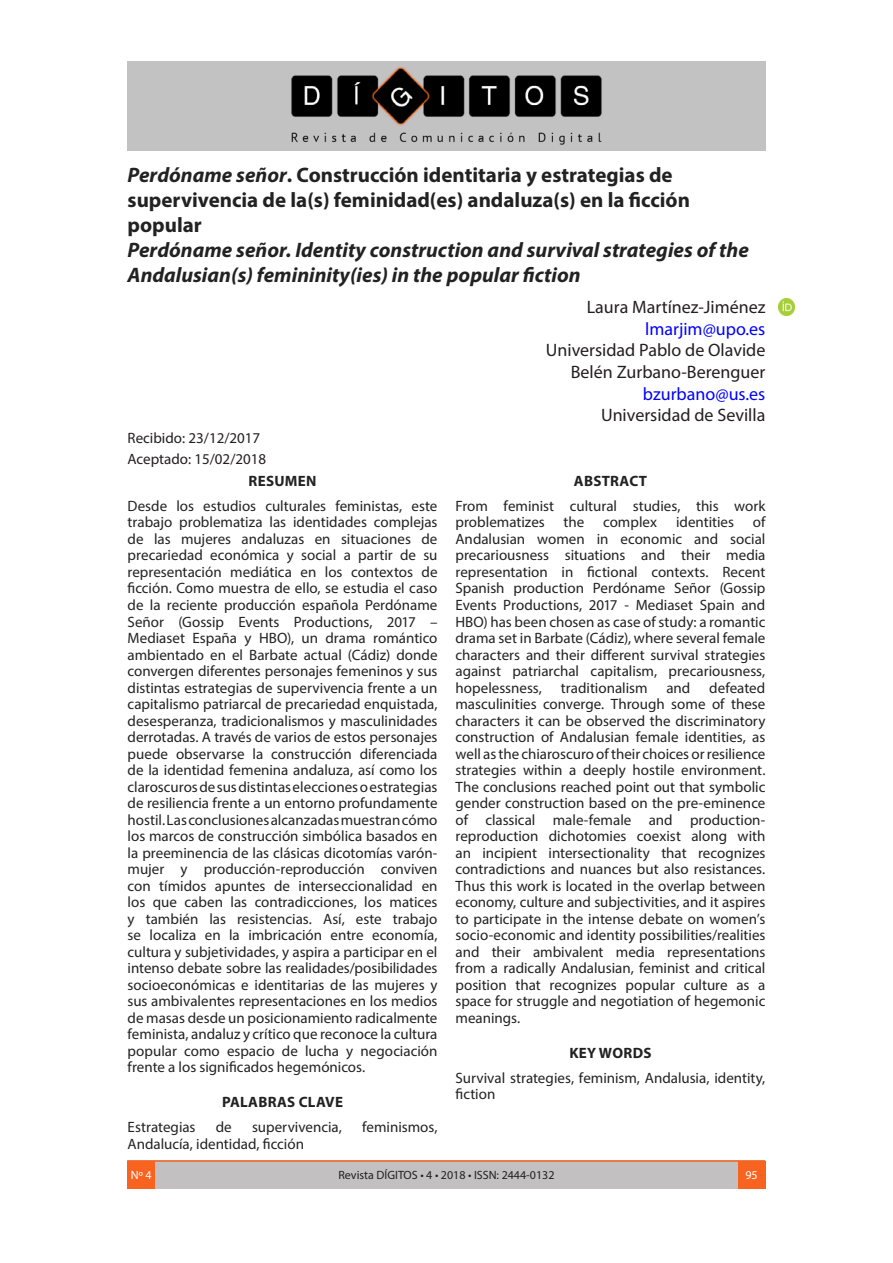
<style>
.page{position:relative;width:893px;height:1263px;background:#fff}
.page>*{position:absolute;margin:0;border:0;box-sizing:border-box;transform-origin:0 0}
.t1{font:700 21px/25.2px "Myriad Pro";color:#222}
.t2{font:italic 700 21px/25.2px "Myriad Pro";color:#222}
.t3{font:18px/21.6px "Myriad Pro";color:#231f20;text-align:right}
.t4{font:18px "Myriad Pro";color:#00f}
.t5{font:15px/16.5px "Myriad Pro";color:#222;text-align:justify}
.t6{font:15px/21.6px "Myriad Pro";color:#231f20}
.t7{font:700 15px "Myriad Pro";letter-spacing:.02em;color:#222}
.t8{font:12px "Myriad Pro";color:#231f20}
.t9{font:12px "Myriad Pro";color:#fff}
.s1{font-style:italic}
</style>
<div class="page">
<div style="left:128px;top:1160px;width:637px;height:29px;background:#c2c0c1"></div>
<hr style="left:128px;top:1160px;width:637px;height:2px;background:#f86420">
<img style="left:128px;top:62px;width:637px;height:89px">
<div style="left:738px;top:1161px;width:27px;height:27px;background:#f86420"></div>
<div style="left:128px;top:1161px;width:27px;height:27px;background:#f86420"></div>
<img style="left:778px;top:299px;width:17px;height:16px">
<h1 class="t1" style="left:128px;top:161px;width:564px"><span class="s1">Perdóname señor</span>. Construcción identitaria y estrategias de supervivencia de la(s) feminidad(es) andaluza(s) en la ficción popular</h1>
<h1 class="t2" style="left:128px;top:237px;width:623px">Perdóname señor. Identity construction and survival strategies of the<br>Andalusian(s) femininity(ies) in the popular fiction</h1>
<p class="t3" style="left:587px;top:296px;width:180px">Laura Martínez-Jiménez</p>
<p class="t4" style="left:645px;top:318px;width:122px">lmarjim@upo.es</p>
<p class="t3" style="left:546px;top:339px;width:221px">Universidad Pablo de Olavide<br>Belén Zurbano-Berenguer</p>
<p class="t4" style="left:643px;top:382px;width:124px">bzurbano@us.es</p>
<p class="t3" style="left:601px;top:404px;width:166px">Universidad de Sevilla</p>
<p class="t6" style="left:128px;top:427px;width:140px">Recibido: 23/12/2017<br>Aceptado: 15/02/2018</p>
<p class="t7" style="left:248px;top:471px;width:70px">RESUMEN</p>
<p class="t5" style="left:128px;top:497px;width:311px">Desde los estudios culturales feministas, este trabajo problematiza las identidades complejas de las mujeres andaluzas en situaciones de precariedad económica y social a partir de su representación mediática en los contextos de ficción. Como muestra de ello, se estudia el caso de la reciente producción española Perdóname Señor (Gossip Events Productions, 2017 – Mediaset España y HBO), un drama romántico ambientado en el Barbate actual (Cádiz) donde convergen diferentes personajes femeninos y sus distintas estrategias de supervivencia frente a un capitalismo patriarcal de precariedad enquistada, desesperanza, tradicionalismos y masculinidades derrotadas. A través de varios de estos personajes puede observarse la construcción diferenciada de la identidad femenina andaluza, así como los claroscuros de sus distintas elecciones o estrategias de resiliencia frente a un entorno profundamente hostil. Las conclusiones alcanzadas muestran cómo los marcos de construcción simbólica basados en la preeminencia de las clásicas dicotomías varón&shy;mujer y producción-reproducción conviven con tímidos apuntes de interseccionalidad en los que caben las contradicciones, los matices y también las resistencias. Así, este trabajo se localiza en la imbricación entre economía, cultura y subjetividades, y aspira a participar en el intenso debate sobre las realidades/posibilidades socioeconómicas e identitarias de las mujeres y sus ambivalentes representaciones en los medios de masas desde un posicionamiento radicalmente feminista, andaluz y crítico que reconoce la cultura popular como espacio de lucha y negociación frente a los significados hegemónicos.</p>
<p class="t7" style="left:222px;top:1092px;width:123px">PALABRAS CLAVE</p>
<p class="t5" style="left:128px;top:1118px;width:69px">Estrategias</p>
<p class="t5" style="left:216px;top:1118px;width:18px">de</p>
<p class="t5" style="left:252px;top:1118px;width:91px">supervivencia,</p>
<p class="t5" style="left:362px;top:1118px;width:77px">feminismos,</p>
<p class="t5" style="left:128px;top:1135px;width:178px">Andalucía, identidad, ficción</p>
<p class="t7" style="left:574px;top:471px;width:75px">ABSTRACT</p>
<p class="t5" style="left:455px;top:497px;width:311px">From feminist cultural studies, this work problematizes</p>
<p class="t5" style="left:455px;top:514px;width:311px;text-indent:297px">of Andalusian women in economic and social precariousness situations and their media representation in fictional contexts. Recent Spanish production Perdóname Señor (Gossip Events Productions, 2017 - Mediaset Spain and HBO) has been chosen as case of study: a romantic drama set in Barbate (Cádiz), where several female characters and their different survival strategies against patriarchal capitalism, precariousness, hopelessness,</p>
<p class="t5" style="left:564px;top:514px;width:22px">the</p>
<p class="t5" style="left:603px;top:514px;width:56px">complex</p>
<p class="t5" style="left:676px;top:514px;width:60px">identities</p>
<p class="t5" style="left:455px;top:679px;width:311px;text-indent:254px">defeated masculinities converge. Through some of these characters it can be observed the discriminatory construction of Andalusian female identities, as well as the chiaroscuro of their choices or resilience strategies within a deeply hostile environment.<br>The conclusions reached point out that symbolic gender construction based on the pre-eminence of classical male-female and production&shy;reproduction dichotomies coexist along with an incipient intersectionality that recognizes contradictions and nuances but also resistances.<br>Thus this work is located in the overlap between economy, culture and subjectivities, and it aspires to participate in the intense debate on women’s socio-economic and identity possibilities/realities and their ambivalent media representations from a radically Andalusian, feminist and critical position that recognizes popular culture as a space for struggle and negotiation of hegemonic meanings.</p>
<p class="t7" style="left:569px;top:1043px;width:84px">KEY WORDS</p>
<p class="t5" style="left:455px;top:1069px;width:311px">Survival strategies, feminism, Andalusia, identity, fiction</p>
<p class="t5" style="left:561px;top:679px;width:88px">traditionalism</p>
<p class="t5" style="left:666px;top:679px;width:26px">and</p>
<p class="t9" style="left:131px;top:1168px;width:22px">Nº 4</p>
<p class="t8" style="left:338px;top:1167px;width:218px">Revista DÍGITOS • 4 • 2018 • ISSN: 2444-0132</p>
<p class="t9" style="left:745px;top:1168px;width:14px">95</p>
</div>
